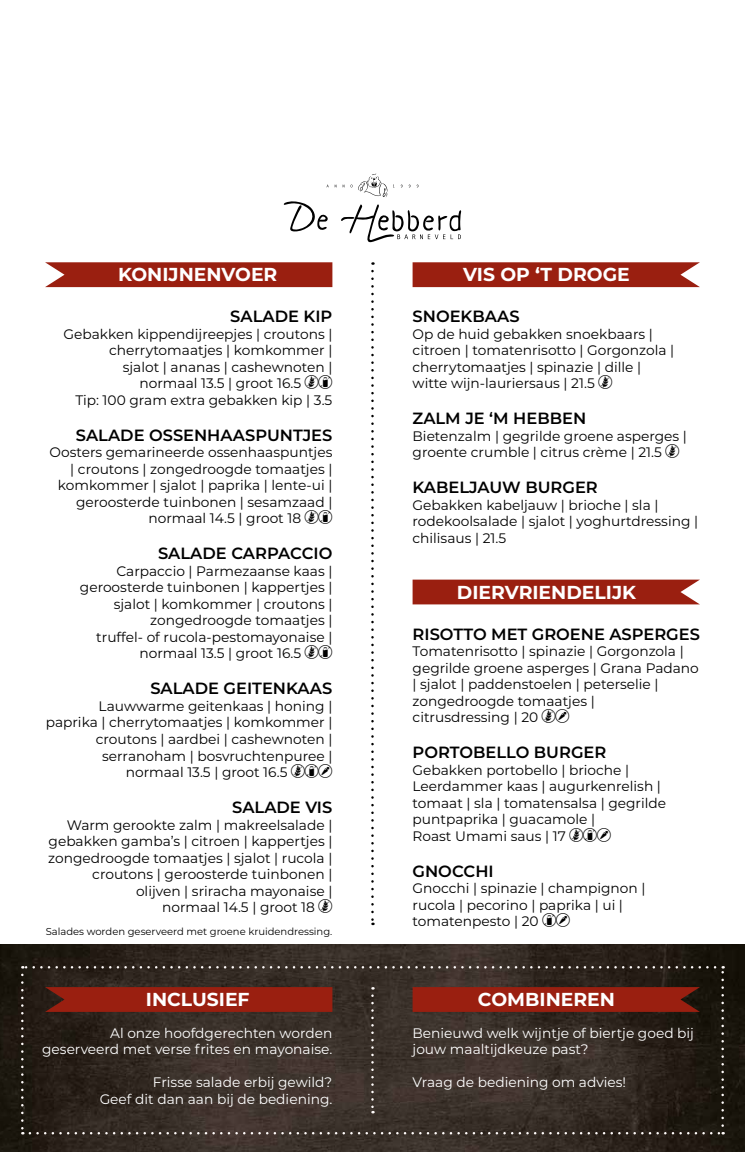
<style>
.page{position:relative;width:745px;height:1152px;background:#fff}
.page>*{position:absolute;margin:0;border:0;box-sizing:border-box;transform-origin:0 0}
.t1{font:700 18.75px "Montserrat";color:#fff}
.t2{font:600 16.25px "Montserrat";color:#000}
.t3{font:13.75px/16.5px "Montserrat";color:#000}
.t4{font:13.75px/16.5px "Montserrat";color:#fff;text-align:right}
.t5{font:10px "Montserrat";color:#000}
</style>
<div class="page">
<img style="left:0;top:945px;width:744px;height:207px">
<svg style="left:21px;top:974px;width:3px;height:160px"></svg>
<svg style="left:30px;top:1132px;width:693px;height:2px"></svg>
<svg style="left:721px;top:966px;width:2px;height:159px"></svg>
<svg style="left:22px;top:966px;width:692px;height:2px"></svg>
<svg style="left:371px;top:995px;width:2px;height:118px"></svg>
<svg style="left:371px;top:271px;width:2px;height:654px"></svg>
<svg style="left:358px;top:174px;width:29px;height:23px"></svg>
<svg style="left:283px;top:201px;width:45px;height:30px"></svg>
<svg style="left:341px;top:204px;width:120px;height:38px"></svg>
<svg style="left:45px;top:262px;width:287px;height:25px;background:#9e291a"></svg>
<svg style="left:412px;top:987px;width:287px;height:25px;background:#951e10"></svg>
<svg style="left:45px;top:987px;width:287px;height:25px;background:#951f10"></svg>
<svg style="left:412px;top:262px;width:287px;height:25px;background:#9e281a"></svg>
<svg style="left:412px;top:579px;width:287px;height:25px;background:#9f2b1d"></svg>
<h1 class="t1" style="left:118px;top:261px;width:161px">KONIJNENVOER</h1>
<p class="t2" style="left:230px;top:305px;width:104px">SALADE KIP</p>
<p class="t3" style="left:63px;top:325px;width:270px">Gebakken kippendijreepjes | croutons |</p>
<p class="t3" style="left:109px;top:342px;width:224px">cherrytomaatjes | komkommer |</p>
<p class="t3" style="left:123px;top:358px;width:211px">sjalot | ananas | cashewnoten |</p>
<p class="t3" style="left:139px;top:375px;width:163px">normaal 13.5 | groot 16.5</p>
<p class="t3" style="left:75px;top:391px;width:258px">Tip: 100 gram extra gebakken kip | 3.5</p>
<p class="t2" style="left:76px;top:423px;width:258px">SALADE OSSENHAASPUNTJES</p>
<p class="t3" style="left:49px;top:444px;width:284px">Oosters gemarineerde ossenhaaspuntjes</p>
<p class="t3" style="left:70px;top:460px;width:263px">| croutons | zongedroogde tomaatjes |</p>
<p class="t3" style="left:58px;top:477px;width:276px">komkommer | sjalot | paprika | lente-ui |</p>
<p class="t3" style="left:76px;top:493px;width:257px">geroosterde tuinbonen | sesamzaad |</p>
<p class="t3" style="left:148px;top:510px;width:154px">normaal 14.5 | groot 18</p>
<p class="t2" style="left:158px;top:542px;width:176px">SALADE CARPACCIO</p>
<p class="t3" style="left:116px;top:562px;width:217px">Carpaccio | Parmezaanse kaas |</p>
<p class="t3" style="left:80px;top:579px;width:254px">geroosterde tuinbonen | kappertjes |</p>
<p class="t3" style="left:114px;top:595px;width:220px">sjalot | komkommer | croutons |</p>
<p class="t3" style="left:150px;top:612px;width:183px">zongedroogde tomaatjes |</p>
<p class="t3" style="left:96px;top:628px;width:237px">truffel- of rucola-pestomayonaise |</p>
<p class="t3" style="left:139px;top:645px;width:163px">normaal 13.5 | groot 16.5</p>
<p class="t2" style="left:150px;top:677px;width:183px">SALADE GEITENKAAS</p>
<p class="t3" style="left:98px;top:697px;width:235px">Lauwwarme geitenkaas | honing |</p>
<p class="t3" style="left:46px;top:714px;width:288px">paprika | cherrytomaatjes | komkommer |</p>
<p class="t3" style="left:96px;top:730px;width:238px">croutons | aardbei | cashewnoten |</p>
<p class="t3" style="left:102px;top:747px;width:231px">serranoham | bosvruchtenpuree |</p>
<p class="t3" style="left:126px;top:763px;width:163px">normaal 13.5 | groot 16.5</p>
<p class="t2" style="left:232px;top:795px;width:102px">SALADE VIS</p>
<p class="t3" style="left:67px;top:816px;width:267px">Warm gerookte zalm | makreelsalade |</p>
<p class="t3" style="left:49px;top:832px;width:285px">gebakken gamba’s | citroen | kappertjes |</p>
<p class="t3" style="left:48px;top:849px;width:285px">zongedroogde tomaatjes | sjalot | rucola |</p>
<p class="t3" style="left:92px;top:865px;width:241px">croutons | geroosterde tuinbonen |</p>
<p class="t3" style="left:136px;top:882px;width:198px">olijven | sriracha mayonaise |</p>
<p class="t3" style="left:162px;top:898px;width:154px">normaal 14.5 | groot 18</p>
<p class="t5" style="left:46px;top:925px;width:288px">Salades worden geserveerd met groene kruidendressing.</p>
<h1 class="t1" style="left:463px;top:261px;width:168px">VIS OP ‘T DROGE</h1>
<p class="t2" style="left:412px;top:305px;width:109px">SNOEKBAAS</p>
<p class="t3" style="left:412px;top:325px;width:263px">Op de huid gebakken snoekbaars | citroen | tomatenrisotto | Gorgonzola | cherrytomaatjes | spinazie | dille | witte wijn-lauriersaus | 21.5</p>
<p class="t2" style="left:412px;top:407px;width:175px">ZALM JE ‘M HEBBEN</p>
<p class="t3" style="left:412px;top:427px;width:276px">Bietenzalm | gegrilde groene asperges | groente crumble | citrus crème | 21.5</p>
<p class="t2" style="left:412px;top:476px;width:187px">KABELJAUW BURGER</p>
<p class="t3" style="left:412px;top:496px;width:287px">Gebakken kabeljauw | brioche | sla | rodekoolsalade | sjalot | yoghurtdressing | chilisaus | 21.5</p>
<h1 class="t1" style="left:456px;top:578px;width:180px">DIERVRIENDELIJK</h1>
<p class="t2" style="left:412px;top:622px;width:288px">RISOTTO MET GROENE ASPERGES</p>
<p class="t3" style="left:412px;top:642px;width:288px">Tomatenrisotto | spinazie | Gorgonzola | gegrilde groene asperges | Grana Padano | sjalot | paddenstoelen | peterselie | zongedroogde tomaatjes |<br>citrusdressing | 20</p>
<p class="t2" style="left:412px;top:741px;width:195px">PORTOBELLO BURGER</p>
<p class="t3" style="left:412px;top:761px;width:255px">Gebakken portobello | brioche |<br>Leerdammer kaas | augurkenrelish | tomaat | sla | tomatensalsa | gegrilde puntpaprika | guacamole |<br>Roast Umami saus | 17</p>
<p class="t2" style="left:412px;top:859px;width:83px">GNOCCHI</p>
<p class="t3" style="left:412px;top:879px;width:234px">Gnocchi | spinazie | champignon | rucola | pecorino | paprika | ui | tomatenpesto | 20</p>
<h1 class="t1" style="left:146px;top:986px;width:105px">INCLUSIEF</h1>
<h1 class="t1" style="left:477px;top:986px;width:138px">COMBINEREN</h1>
<p class="t4" style="left:42px;top:1024px;width:291px">Al onze hoofdgerechten worden geserveerd met verse frites en mayonaise.</p>
<p class="t4" style="left:100px;top:1073px;width:234px">Frisse salade erbij gewild?<br>Geef dit dan aan bij de bediening.</p>
<p class="t4" style="left:412px;top:1024px;width:283px;text-align:left">Benieuwd welk wijntje of biertje goed bij jouw maaltijdkeuze past?</p>
<p class="t4" style="left:412px;top:1073px;width:215px">Vraag de bediening om advies!</p>
</div>
